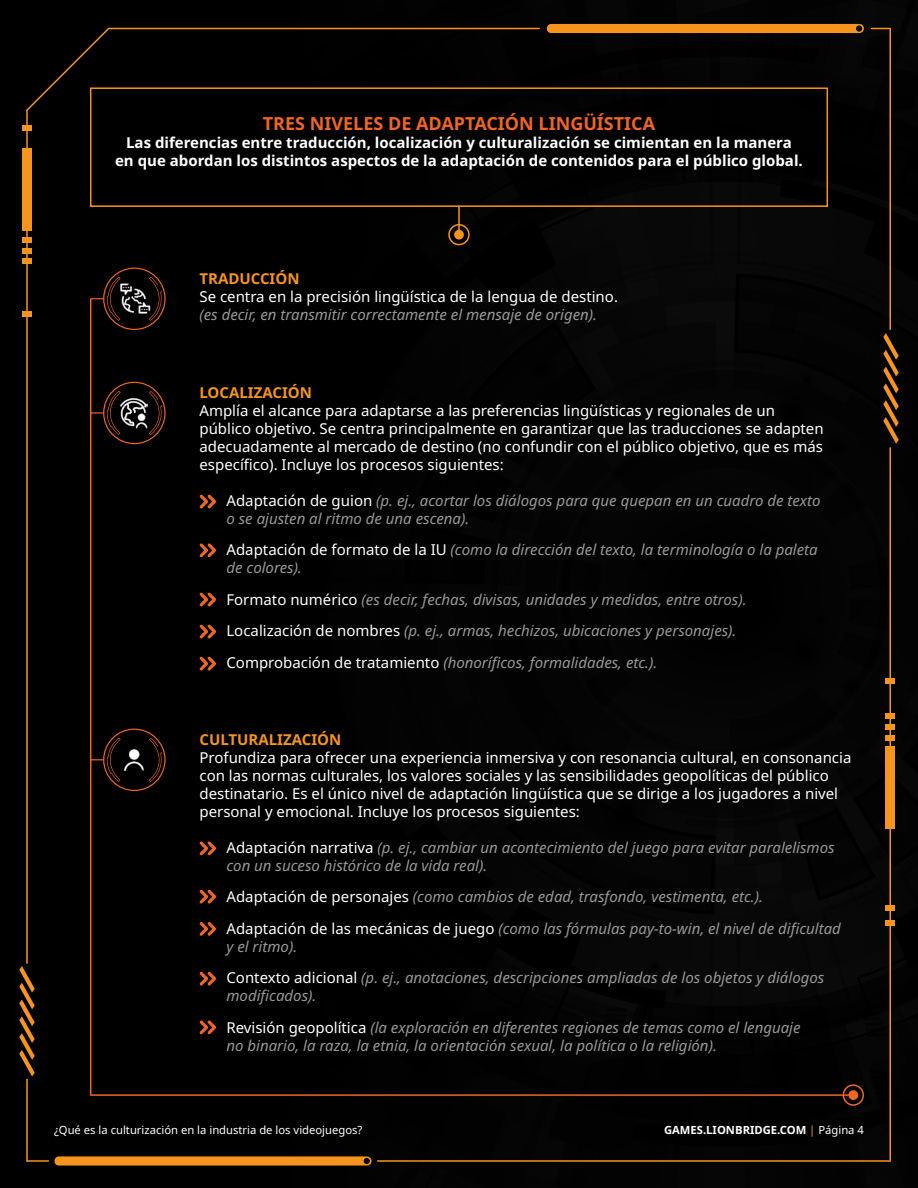
<style>
.page{position:relative;width:918px;height:1188px;background:#010101}
.page>*{position:absolute;margin:0;border:0;box-sizing:border-box;transform-origin:0 0}
.t1{font:700 18px "Noto Sans";color:#f26522}
.t2{font:italic 15px/31.5px "Noto Sans";color:#999}
.t3{font:15px/18px "Noto Sans";color:#fff}
.t4{font:700 15px/18px "Noto Sans";color:#fff;text-align:center}
.t5{font:700 15px "Noto Sans";color:#f7941e}
.t6{font:11.25px "Noto Sans";color:#fff}
.t7{font:700 11.25px "Noto Sans";color:#fff}
.s1{font-style:normal;color:#fff}
.s2{font-weight:400;color:#f7941e}
.s3{font-weight:400}
</style>
<div class="page">
<hr style="left:26px;top:110px;width:2px;height:853px;background:#f7941e">
<hr style="left:890px;top:29px;width:1px;height:300px;background:#f7941e">
<hr style="left:890px;top:448px;width:1px;height:712px;background:#f7941e">
<svg style="left:19px;top:966px;width:16px;height:111px;background:#5b360a"></svg>
<svg style="left:883px;top:333px;width:16px;height:111px;background:#5c380c"></svg>
<div style="left:547px;top:24px;width:317px;height:9px;background:#f7941e"></div>
<svg style="left:54px;top:1156px;width:318px;height:10px;background:#dc841a"></svg>
<div style="left:22px;top:148px;width:9px;height:83px;background:#f7941e"></div>
<div style="left:22px;top:237px;width:9px;height:6px;background:#f7941e"></div>
<div style="left:22px;top:258px;width:9px;height:6px;background:#f7941e"></div>
<div style="left:22px;top:248px;width:9px;height:5px;background:#f7941e"></div>
<div style="left:22px;top:125px;width:9px;height:6px;background:#f7941e"></div>
<div style="left:22px;top:311px;width:9px;height:6px;background:#f7941e"></div>
<hr style="left:109px;top:28px;width:430px;height:1px;background:#f7941e">
<div style="left:25px;top:26px;width:86px;height:86px;background:#000"></div>
<div style="left:886px;top:746px;width:9px;height:83px;background:#f7941e"></div>
<div style="left:886px;top:735px;width:9px;height:5px;background:#f7941e"></div>
<div style="left:886px;top:714px;width:9px;height:5px;background:#f7941e"></div>
<div style="left:886px;top:724px;width:9px;height:6px;background:#f7941e"></div>
<div style="left:886px;top:679px;width:9px;height:5px;background:#f7941e"></div>
<div style="left:886px;top:905px;width:9px;height:6px;background:#f7941e"></div>
<div style="left:886px;top:920px;width:9px;height:5px;background:#f7941e"></div>
<hr style="left:378px;top:1160px;width:512px;height:2px;background:#f7941e">
<hr style="left:27px;top:1160px;width:21px;height:2px;background:#f7941e">
<svg style="left:872px;top:28px;width:18px;height:1px"></svg>
<hr style="left:26px;top:1079px;width:2px;height:82px;background:#f7941e">
<div style="left:90px;top:87px;width:738px;height:120px;border:2px solid #f7941e"></div>
<img style="left:121px;top:278px;width:28px;height:42px">
<img style="left:121px;top:392px;width:28px;height:42px">
<img style="left:121px;top:739px;width:28px;height:42px">
<hr style="left:458px;top:206px;width:2px;height:28px;background:#f7941e">
<div style="left:454px;top:230px;width:10px;height:10px;background:#f7941e;border-radius:50%"></div>
<div style="left:448px;top:224px;width:22px;height:21px;border:2px solid #f7941e;border-radius:50%"></div>
<hr style="left:90px;top:299px;width:1px;height:796px;background:#f26522">
<div style="left:103px;top:268px;width:63px;height:62px;border:1px solid #f26522;border-radius:50%"></div>
<svg style="left:91px;top:277px;width:30px;height:44px"></svg>
<svg style="left:149px;top:277px;width:13px;height:44px"></svg>
<div style="left:103px;top:382px;width:63px;height:62px;border:1px solid #f26522;border-radius:50%"></div>
<svg style="left:91px;top:391px;width:30px;height:44px"></svg>
<svg style="left:149px;top:391px;width:13px;height:44px"></svg>
<div style="left:103px;top:729px;width:63px;height:62px;border:1px solid #f26522;border-radius:50%"></div>
<svg style="left:91px;top:738px;width:30px;height:44px"></svg>
<svg style="left:149px;top:738px;width:13px;height:44px"></svg>
<svg style="left:200px;top:495px;width:16px;height:13px"></svg>
<svg style="left:200px;top:543px;width:16px;height:14px"></svg>
<svg style="left:200px;top:592px;width:16px;height:14px"></svg>
<svg style="left:200px;top:625px;width:16px;height:13px"></svg>
<svg style="left:200px;top:657px;width:16px;height:13px"></svg>
<svg style="left:200px;top:841px;width:16px;height:14px"></svg>
<svg style="left:200px;top:890px;width:16px;height:14px"></svg>
<svg style="left:200px;top:922px;width:16px;height:14px"></svg>
<svg style="left:200px;top:972px;width:16px;height:14px"></svg>
<svg style="left:200px;top:1020px;width:16px;height:14px"></svg>
<hr style="left:91px;top:1094px;width:762px;height:2px;background:#f26522">
<div style="left:848px;top:1090px;width:10px;height:10px;background:#f26522;border-radius:50%"></div>
<div style="left:843px;top:1084px;width:21px;height:22px;border:2px solid #f26522;border-radius:50%"></div>
<p class="t1" style="left:263px;top:114px;width:394px">TRES NIVELES DE ADAPTACIÓN LINGÜÍSTICA</p>
<p class="t4" style="left:115px;top:134px;width:689px">Las diferencias entre traducción, localización y culturalización se cimientan en la manera en que abordan los distintos aspectos de la adaptación de contenidos para el público global.</p>
<p class="t5" style="left:199px;top:270px;width:102px">TRADUCCIÓN</p>
<p class="t3" style="left:199px;top:287px;width:420px">Se centra en la precisión lingüística de la lengua de destino.</p>
<p class="t2" style="left:199px;top:299px;width:399px">(es decir, en transmitir correctamente el mensaje de origen).</p>
<p class="t5" style="left:199px;top:384px;width:114px">LOCALIZACIÓN</p>
<p class="t3" style="left:199px;top:402px;width:626px">Amplía el alcance para adaptarse a las preferencias lingüísticas y regionales de un público objetivo. Se centra principalmente en garantizar que las traducciones se adapten adecuadamente al mercado de destino (no confundir con el público objetivo, que es más específico). Incluye los procesos siguientes:</p>
<p class="t2" style="left:226px;top:492px;width:596px;line-height:18px"><span class="s1">Adaptación de guion</span> (p. ej., acortar los diálogos para que quepan en un cuadro de texto o se ajusten al ritmo de una escena).</p>
<p class="t2" style="left:226px;top:541px;width:593px;line-height:18px"><span class="s1">Adaptación de formato de la IU</span> (como la dirección del texto, la terminología o la paleta de colores).</p>
<p class="t2" style="left:226px;top:584px;width:522px"><span class="s1">Formato numérico</span> (es decir, fechas, divisas, unidades y medidas, entre otros).<br><span class="s1">Localización de nombres</span> (p. ej., armas, hechizos, ubicaciones y personajes).<br><span class="s1">Comprobación de tratamiento</span> (honoríficos, formalidades, etc.).</p>
<p class="t5" style="left:199px;top:731px;width:143px">CULTURALIZACIÓN</p>
<p class="t3" style="left:199px;top:748px;width:653px">Profundiza para ofrecer una experiencia inmersiva y con resonancia cultural, en consonancia con las normas culturales, los valores sociales y las sensibilidades geopolíticas del público destinatario. Es el único nivel de adaptación lingüística que se dirige a los jugadores a nivel personal y emocional. Incluye los procesos siguientes:</p>
<p class="t2" style="left:226px;top:838px;width:610px;line-height:18px"><span class="s1">Adaptación narrativa</span> (p. ej., cambiar un acontecimiento del juego para evitar paralelismos con un suceso histórico de la vida real).</p>
<p class="t2" style="left:226px;top:881px;width:616px"><span class="s1">Adaptación de personajes</span> (como cambios de edad, trasfondo, vestimenta, etc.).<br><span class="s1">Adaptación de las mecánicas de juego</span> (como las fórmulas pay-to-win, el nivel de dificultad</p>
<p class="t2" style="left:226px;top:931px;width:599px">y el ritmo).<br><span class="s1">Contexto adicional</span> (p. ej., anotaciones, descripciones ampliadas de los objetos y diálogos</p>
<p class="t2" style="left:226px;top:980px;width:576px">modificados).<br><span class="s1">Revisión geopolítica</span> (la exploración en diferentes regiones de temas como el lenguaje</p>
<p class="t2" style="left:226px;top:1030px;width:492px">no binario, la raza, la etnia, la orientación sexual, la política o la religión).</p>
<p class="t6" style="left:54px;top:1124px;width:310px">¿Qué es la culturización en la industria de los videojuegos?</p>
<p class="t7" style="left:664px;top:1124px;width:201px">GAMES.LIONBRIDGE.COM <span class="s2">|</span> <span class="s3">Página 4</span></p>
</div>
